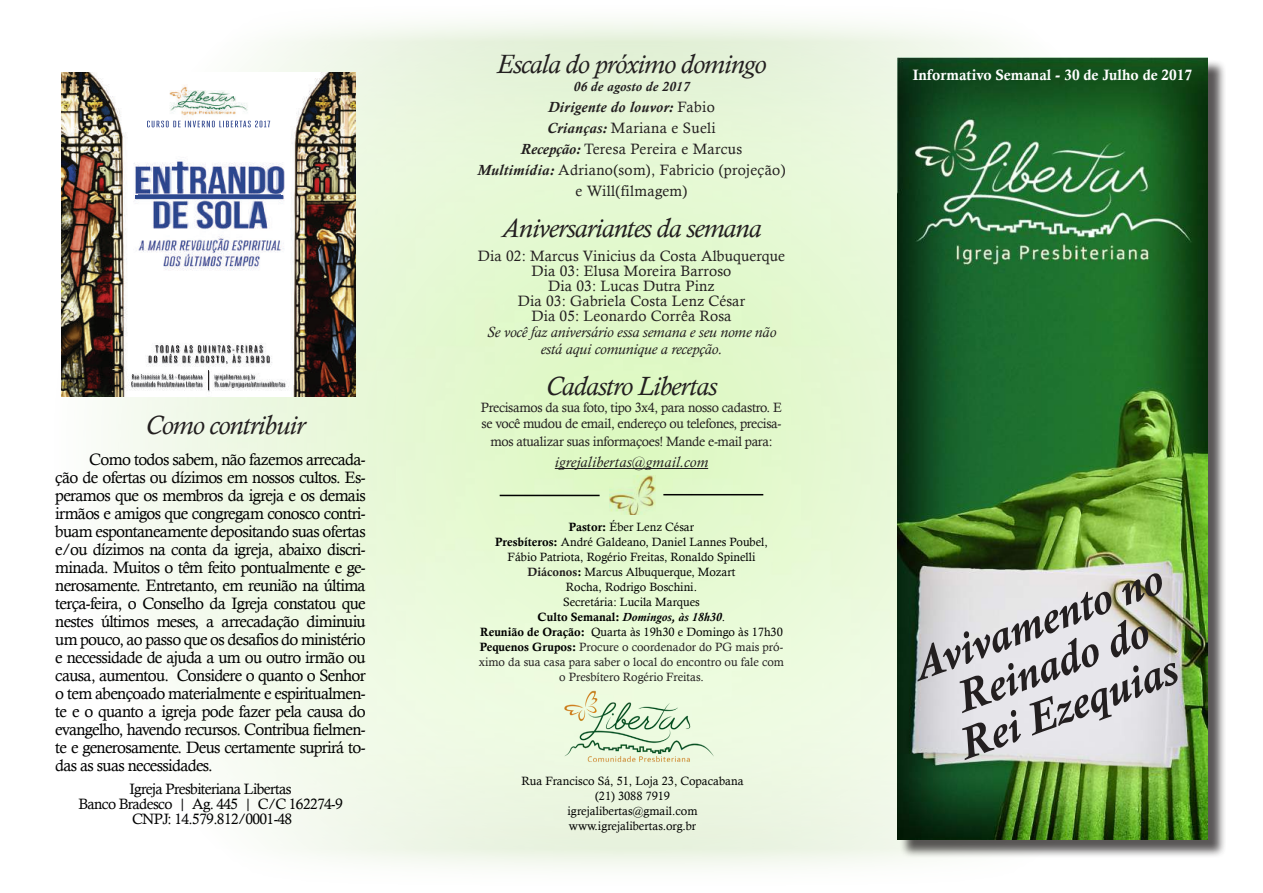
<style>
.page{position:relative;width:1263px;height:893px;background:#fff}
.page>*{position:absolute;margin:0;border:0;box-sizing:border-box;transform-origin:0 0}
.t1{font:italic 700 45px/45px "Calisto";color:#231f20;text-align:center}
.t2{font:italic 27px "Calisto";letter-spacing:-.025em;color:#231f20}
.t3{font:16.5px/18px "Calisto";letter-spacing:-.04em;color:#000;text-align:justify}
.t4{font:15px/21px "Calisto";letter-spacing:.01em;color:#231f20;text-align:center}
.t5{font:15px/15px "Calisto";letter-spacing:-.04em;color:#000;text-align:center}
.t6{font:italic 15px/16.5px "Calisto";color:#231f20;text-align:center}
.t7{font:15px "Calis MT Bol";color:#fff}
.t8{font:italic 15px "Calisto";letter-spacing:.02em;color:#231f20}
.t9{font:13.5px/16.5px "Calisto";letter-spacing:-.025em;color:#231f20}
.t10{font:italic 700 13.5px "Calisto";letter-spacing:.02em;color:#231f20}
.t11{font:12px/15px "Calisto";color:#000;text-align:center}
.s1{font-weight:700;font-style:italic}
.s2{font-family:"Calis MT Bol"}
.s3{font-family:"Calis MT Bol";color:#231f20}
.s4{color:#231f20}
</style>
<div class="page">
<img style="left:61px;top:21px;width:945px;height:847px">
<div style="left:899px;top:60px;width:327px;height:798px;background:#231f20;opacity:.75"></div>
<img style="left:897px;top:57px;width:311px;height:783px">
<img style="left:530px;top:684px;width:219px;height:81px">
<img style="left:609px;top:475px;width:47px;height:40px">
<hr style="left:500px;top:495px;width:100px;height:1px;background:#000">
<hr style="left:663px;top:494px;width:100px;height:1px;background:#000">
<hr style="left:555px;top:468px;width:153px;height:1px;background:#231f20">
<img style="left:62px;top:72px;width:293px;height:324px">
<img style="left:147px;top:121px;width:95px;height:6px">
<img style="left:139px;top:238px;width:109px;height:14px">
<img style="left:136px;top:195px;width:146px;height:3px">
<img style="left:136px;top:166px;width:147px;height:27px">
<img style="left:154px;top:200px;width:113px;height:28px">
<img style="left:177px;top:161px;width:5px;height:27px">
<img style="left:155px;top:345px;width:102px;height:7px">
<img style="left:214px;top:374px;width:27px;height:5px">
<svg style="left:208px;top:370px;width:1px;height:20px"></svg>
<img style="left:132px;top:374px;width:34px;height:4px">
<h2 class="t2" style="left:497px;top:49px;width:271px">Escala do próximo domingo</h2>
<p class="t10" style="left:573px;top:79px;width:117px">06 de agosto de 2017</p>
<p class="t4" style="left:477px;top:97px;width:310px"><span class="s1">Dirigente do louvor:</span> Fabio<br><span class="s1">Crianças:</span> Mariana e Sueli<br><span class="s1">Recepção:</span> Teresa Pereira e Marcus<br><span class="s1">Multimídia:</span> Adriano(som), Fabricio (projeção) e Will(filmagem)</p>
<h2 class="t2" style="left:502px;top:213px;width:261px">Aniversariantes da semana</h2>
<p class="t4" style="left:478px;top:248px;width:309px;line-height:15px">Dia 02: Marcus Vinicius da Costa Albuquerque<br>Dia 03: Elusa Moreira Barroso<br>Dia 03: Lucas Dutra Pinz<br>Dia 03: Gabriela Costa Lenz César<br>Dia 05: Leonardo Corrêa Rosa</p>
<p class="t6" style="left:487px;top:324px;width:291px">Se você faz aniversário essa semana e seu nome não está aqui comunique a recepção.</p>
<h2 class="t2" style="left:546px;top:371px;width:173px">Cadastro Libertas</h2>
<p class="t9" style="left:481px;top:399px;width:303px">Precisamos da sua foto, tipo 3x4, para nosso cadastro. E se você mudou de email, endereço ou telefones, precisa-</p>
<p class="t9" style="left:490px;top:433px;width:283px">mos atualizar suas informaçoes! Mande e-mail para:</p>
<p class="t8" style="left:555px;top:454px;width:155px">igrejalibertas@gmail.com</p>
<h2 class="t2" style="left:146px;top:409px;width:161px">Como contribuir</h2>
<p class="t3" style="left:55px;top:450px;width:312px;text-indent:34px">Como todos sabem, não fazemos arrecada&shy;ção de ofertas ou dízimos em nossos cultos. Es&shy;peramos que os membros da igreja e os demais irmãos e amigos que congregam conosco contri&shy;buam espontaneamente depositando suas ofertas e/ou dízimos na conta da igreja, abaixo discri&shy;minada. Muitos o têm feito pontualmente e ge&shy;nerosamente. Entretanto, em reunião na última terça-feira, o Conselho da Igreja constatou que nestes últimos meses, a arrecadação diminuiu um pouco, ao passo que os desafios do ministério e necessidade de ajuda a um ou outro irmão ou causa, aumentou. Considere o quanto o Senhor o tem abençoado materialmente e espiritualmen&shy;te e o quanto a igreja pode fazer pela causa do evangelho, havendo recursos. Contribua fielmen&shy;te e generosamente. Deus certamente suprirá to&shy;das as suas necessidades.</p>
<p class="t5" style="left:78px;top:781px;width:266px">Igreja Presbiteriana Libertas<br>Banco Bradesco | Ag. 445 | C/C 162274-9<br>CNPJ: 14.579.812/0001-48</p>
<p class="t11" style="left:521px;top:773px;width:224px">Rua Francisco Sá, 51, Loja 23, Copacabana (21) 3088 7919<br>igrejalibertas@gmail.com www.igrejalibertas.org.br</p>
<p class="t11" style="left:479px;top:519px;width:307px"><span class="s2">Pastor:</span> Éber Lenz César<br><span class="s2">Presbíteros:</span> André Galdeano, Daniel Lannes Poubel,<br>Fábio Patriota, Rogério Freitas, Ronaldo Spinelli<br><span class="s3">Diáconos</span><span class="s2">:</span> Marcus Albuquerque, Mozart<br>Rocha, Rodrigo Boschini.<br>Secretária: Lucila Marques<br><span class="s2">Culto Semanal:</span> <span class="s1">Domingos, às 18h30</span>.<br><span class="s2">Reunião de Oração:</span> Quarta às 19h30 e Domingo às 17h30<br><span class="s2">Pequenos Grupos:</span> <span class="s4">Procure o coordenador do PG mais pró&shy;ximo da sua casa para saber o local do encontro ou fale com o Presbítero Rogério Freitas.</span></p>
<p class="t7" style="left:913px;top:69px;width:281px">Informativo Semanal - 30 de Julho de 2017</p>
<h1 class="t1" style="left:906px;top:645px;width:264px;rotate:-20deg">Avivamento no<br>Reinado do<br>Rei Ezequias</h1>
</div>
